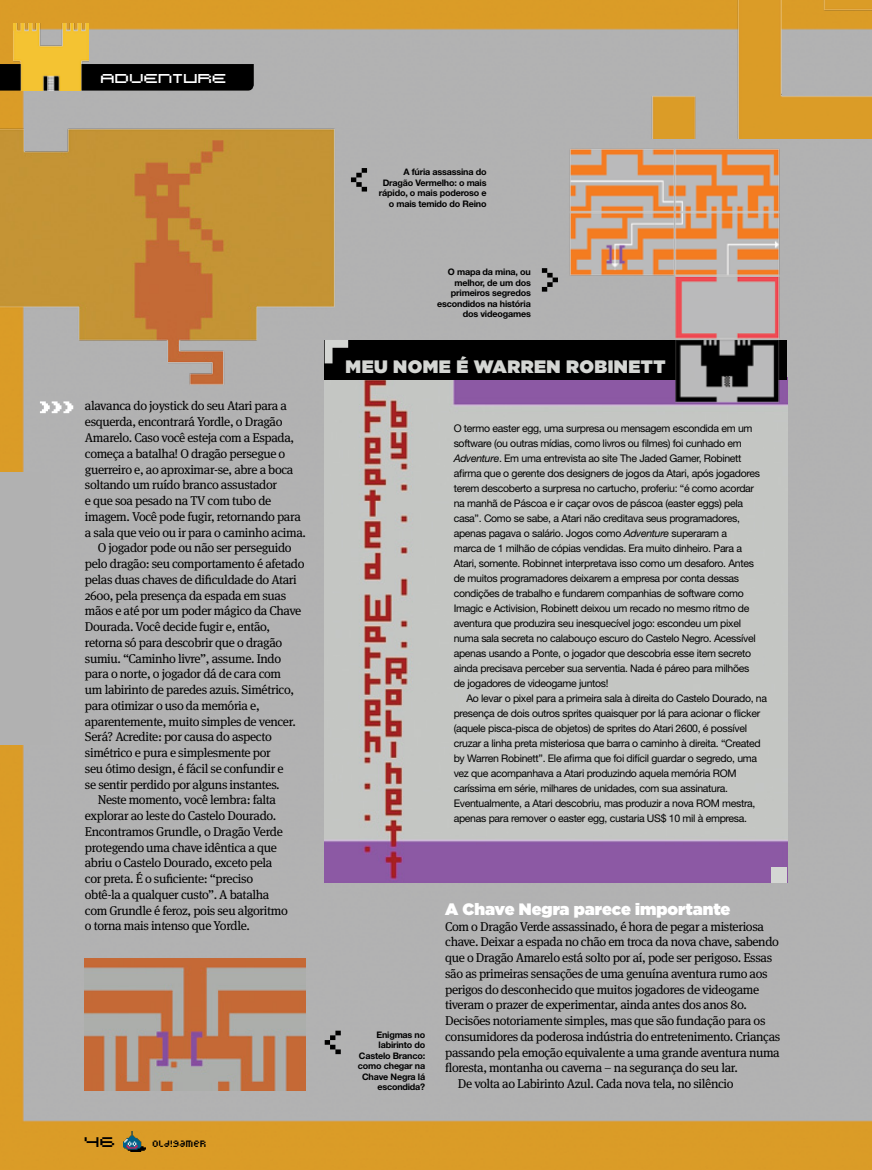
<style>
.page{position:relative;width:872px;height:1170px;background:#fff}
.page>*{position:absolute;margin:0;border:0;box-sizing:border-box;transform-origin:0 0}
.t1{font:19.65px "Supercollider";color:#000}
.t2{font:900 18px "Gotham HTF";color:#d4d6d3}
.t3{font:18px "Supercollider";color:#fff}
.t4{font:900 16.5px "Gotham HTF";color:#fff}
.t5{font:12.9px "Supercollidersmall";color:#000}
.t6{font:12.75px "Meta Serif Pro";letter-spacing:-.03em;color:#000}
.t7{font:10.5px/15px "Helvetica Neue";letter-spacing:-.03em;color:#000}
.t8{font:700 9px/10.5px "Helvetica Neue";letter-spacing:-.02em;color:#000;text-align:right}
.s1{font-style:italic}
</style>
<div class="page">
<img style="left:0;top:0;width:637px;height:129px">
<img style="left:0;top:129px;width:872px;height:1040px">
<img style="left:0;top:77px;width:366px;height:345px">
<img style="left:637px;top:0;width:235px;height:138px">
<img style="left:325px;top:379px;width:462px;height:503px">
<svg style="left:40px;top:401px;width:33px;height:12px"></svg>
<div style="left:325px;top:340px;width:462px;height:39px;background:#000"></div>
<svg style="left:325px;top:340px;width:23px;height:23px"></svg>
<div style="left:771px;top:866px;width:16px;height:16px;background:#d4d6d3"></div>
<img style="left:565px;top:145px;width:218px;height:258px">
<img style="left:85px;top:958px;width:220px;height:132px">
<svg style="left:325px;top:1030px;width:16px;height:24px"></svg>
<svg style="left:351px;top:168px;width:16px;height:23px"></svg>
<svg style="left:542px;top:268px;width:16px;height:23px"></svg>
<div style="left:0;top:472px;width:51px;height:272px;background:#b1b1b1"></div>
<div style="left:0;top:64px;width:254px;height:27px;background:#000"></div>
<img style="left:13px;top:23px;width:75px;height:68px">
<img style="left:124px;top:1131px;width:21px;height:20px">
<h2 class="t3" style="left:101px;top:65px;width:15px">ADVE</h2>
<h2 class="t3" style="left:159px;top:65px;width:29px">NTURE</h2>
<p class="t6" style="left:85px;top:397px;width:204px">alavanca do joystick do seu Atari para a</p>
<p class="t6" style="left:85px;top:412px;width:199px">esquerda, encontrará Yordle, o Dragão</p>
<p class="t6" style="left:85px;top:428px;width:211px">Amarelo. Caso você esteja com a Espada,</p>
<p class="t6" style="left:85px;top:444px;width:202px">começa a batalha! O dragão persegue o</p>
<p class="t6" style="left:85px;top:460px;width:210px">guerreiro e, ao aproximar-se, abre a boca</p>
<p class="t6" style="left:85px;top:475px;width:194px">soltando um ruído branco assustador</p>
<p class="t6" style="left:85px;top:491px;width:188px">e que soa pesado na TV com tubo de</p>
<p class="t6" style="left:85px;top:507px;width:217px">imagem. Você pode fugir, retornando para</p>
<p class="t6" style="left:85px;top:523px;width:222px">a sala que veio ou ir para o caminho acima.</p>
<p class="t6" style="left:98px;top:538px;width:195px">O jogador pode ou não ser perseguido</p>
<p class="t6" style="left:85px;top:554px;width:221px">pelo dragão: seu comportamento é afetado</p>
<p class="t6" style="left:85px;top:570px;width:213px">pelas duas chaves de dificuldade do Atari</p>
<p class="t6" style="left:85px;top:586px;width:203px">2600, pela presença da espada em suas</p>
<p class="t6" style="left:85px;top:601px;width:218px">mãos e até por um poder mágico da Chave</p>
<p class="t6" style="left:85px;top:617px;width:187px">Dourada. Você decide fugir e, então,</p>
<p class="t6" style="left:85px;top:633px;width:199px">retorna só para descobrir que o dragão</p>
<p class="t6" style="left:85px;top:649px;width:198px">sumiu. “Caminho livre”, assume. Indo</p>
<p class="t6" style="left:85px;top:664px;width:198px">para o norte, o jogador dá de cara com</p>
<p class="t6" style="left:85px;top:680px;width:211px">um labirinto de paredes azuis. Simétrico,</p>
<p class="t6" style="left:85px;top:696px;width:176px">para otimizar o uso da memória e,</p>
<p class="t6" style="left:85px;top:711px;width:212px">aparentemente, muito simples de vencer.</p>
<p class="t6" style="left:85px;top:727px;width:188px">Será? Acredite: por causa do aspecto</p>
<p class="t6" style="left:85px;top:743px;width:187px">simétrico e pura e simplesmente por</p>
<p class="t6" style="left:85px;top:759px;width:200px">seu ótimo design, é fácil se confundir e</p>
<p class="t6" style="left:85px;top:774px;width:196px">se sentir perdido por alguns instantes.</p>
<p class="t6" style="left:98px;top:790px;width:180px">Neste momento, você lembra: falta</p>
<p class="t6" style="left:85px;top:806px;width:193px">explorar ao leste do Castelo Dourado.</p>
<p class="t6" style="left:85px;top:822px;width:199px">Encontramos Grundle, o Dragão Verde</p>
<p class="t6" style="left:85px;top:837px;width:193px">protegendo uma chave idêntica a que</p>
<p class="t6" style="left:85px;top:853px;width:189px">abriu o Castelo Dourado, exceto pela</p>
<p class="t6" style="left:85px;top:869px;width:170px">cor preta. É o suficiente: “preciso</p>
<p class="t6" style="left:85px;top:885px;width:186px">obtê-la a qualquer custo”. A batalha</p>
<p class="t6" style="left:85px;top:900px;width:204px">com Grundle é feroz, pois seu algoritmo</p>
<p class="t6" style="left:85px;top:916px;width:166px">o torna mais intenso que Yordle.</p>
<h1 class="t1" style="left:85px;top:1127px;width:33px">46</h1>
<p class="t5" style="left:153px;top:1134px;width:56px">old!gamer</p>
<p class="t8" style="left:379px;top:166px;width:109px">A fúria assassina do<br>Dragão Vermelho: o mais rápido, o mais poderoso e o mais temido do Reino</p>
<p class="t8" style="left:437px;top:266px;width:95px">O mapa da mina, ou melhor, de um dos primeiros segredos escondidos na história dos videogames</p>
<h2 class="t2" style="left:345px;top:356px;width:63px">Meu nome</h2>
<h2 class="t2" style="left:456px;top:356px;width:51px">é Warren</h2>
<h2 class="t2" style="left:566px;top:356px;width:27px">Robine</h2>
<h2 class="t2" style="left:641px;top:356px;width:26px">tt</h2>
<p class="t7" style="left:454px;top:420px;width:308px">O termo easter egg, uma surpresa ou mensagem escondida em um software (ou outras mídias, como livros ou filmes) foi cunhado em <span class="s1">Adventure</span>. Em uma entrevista ao site The Jaded Gamer, Robinett afirma que o gerente dos designers de jogos da Atari, após jogadores terem descoberto a surpresa no cartucho, proferiu: “é como acordar na manhã de Páscoa e ir caçar ovos de páscoa (easter eggs) pela casa”. Como se sabe, a Atari não creditava seus programadores, apenas pagava o salário. Jogos como <span class="s1">Adventure</span> superaram a<br>marca de 1 milhão de cópias vendidas. Era muito dinheiro. Para a Atari, somente. Robinnet interpretava isso como um desaforo. Antes de muitos programadores deixarem a empresa por conta dessas condições de trabalho e fundarem companhias de software como Imagic e Activision, Robinett deixou um recado no mesmo ritmo de aventura que produzira seu inesquecível jogo: escondeu um pixel numa sala secreta no calabouço escuro do Castelo Negro. Acessível apenas usando a Ponte, o jogador que descobria esse item secreto ainda precisava perceber sua serventia. Nada é páreo para milhões de jogadores de videogame juntos!</p>
<p class="t7" style="left:454px;top:690px;width:315px;text-indent:13px">Ao levar o pixel para a primeira sala à direita do Castelo Dourado, na presença de dois outros sprites quaisquer por lá para acionar o flicker (aquele pisca-pisca de objetos) de sprites do Atari 2600, é possível cruzar a linha preta misteriosa que barra o caminho à direita. “Created by Warren Robinett”. Ele afirma que foi difícil guardar o segredo, uma vez que acompanhava a Atari produzindo aquela memória ROM caríssima em série, milhares de unidades, com sua assinatura.<br>Eventualmente, a Atari descobriu, mas produzir a nova ROM mestra, apenas para remover o easter egg, custaria US$ 10 mil à empresa.</p>
<p class="t8" style="left:358px;top:1028px;width:69px">Enigmas no labirinto do<br>Castelo Branco: como chegar na<br>Chave Negra lá escondida?</p>
<p class="t4" style="left:445px;top:899px;width:287px">A Chave Negra parece importante</p>
<p class="t6" style="left:445px;top:916px;width:320px">Com o Dragão Verde assassinado, é hora de pegar a misteriosa</p>
<p class="t6" style="left:445px;top:932px;width:335px">chave. Deixar a espada no chão em troca da nova chave, sabendo</p>
<p class="t6" style="left:445px;top:948px;width:328px">que o Dragão Amarelo está solto por aí, pode ser perigoso. Essas</p>
<p class="t6" style="left:445px;top:964px;width:324px">são as primeiras sensações de uma genuína aventura rumo aos</p>
<p class="t6" style="left:445px;top:979px;width:315px">perigos do desconhecido que muitos jogadores de videogame</p>
<p class="t6" style="left:445px;top:995px;width:303px">tiveram o prazer de experimentar, ainda antes dos anos 80.</p>
<p class="t6" style="left:445px;top:1011px;width:322px">Decisões notoriamente simples, mas que são fundação para os</p>
<p class="t6" style="left:445px;top:1027px;width:337px">consumidores da poderosa indústria do entretenimento. Crianças</p>
<p class="t6" style="left:445px;top:1042px;width:336px">passando pela emoção equivalente a uma grande aventura numa</p>
<p class="t6" style="left:445px;top:1058px;width:294px">floresta, montanha ou caverna – na segurança do seu lar.</p>
<p class="t6" style="left:458px;top:1074px;width:277px">De volta ao Labirinto Azul. Cada nova tela, no silêncio</p>
</div>
